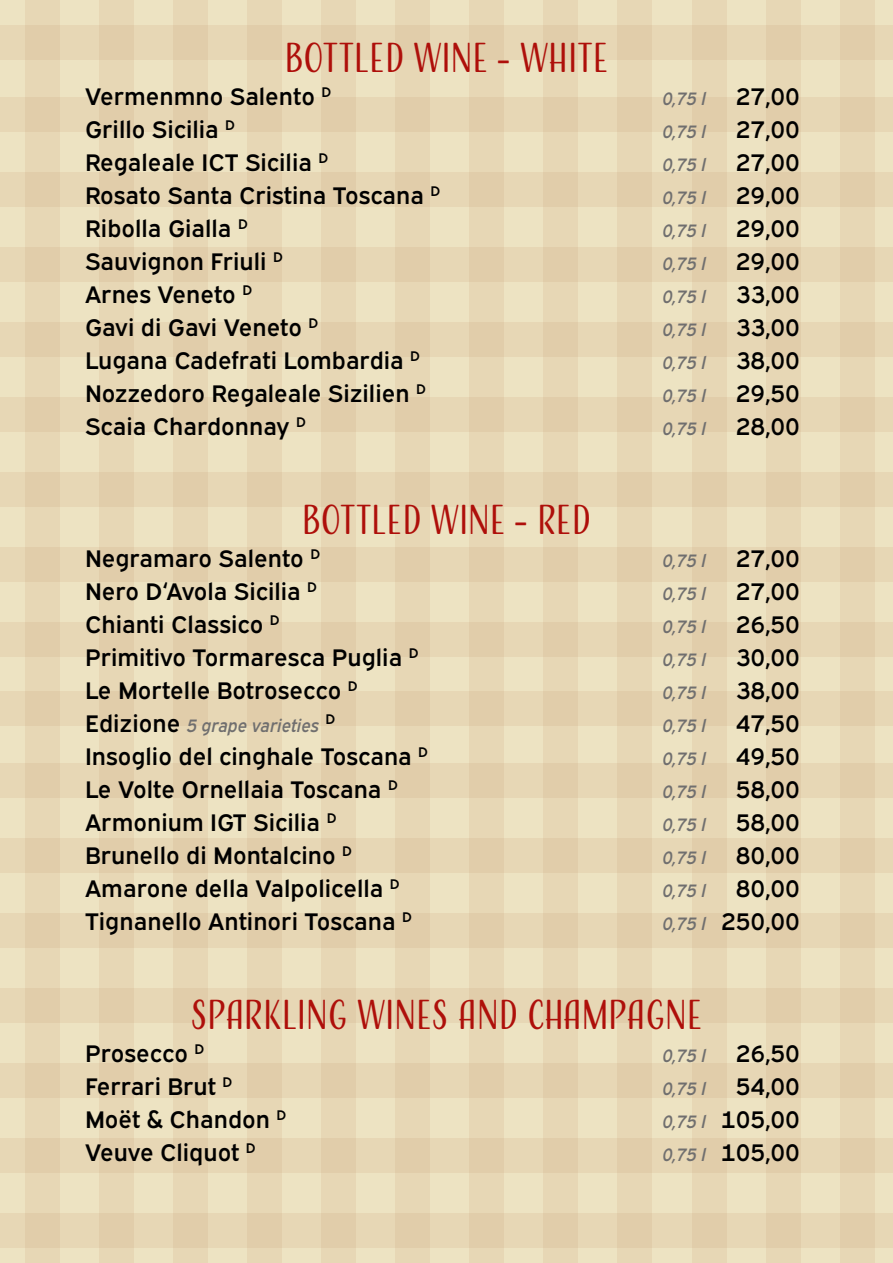
<style>
.page{position:relative;width:893px;height:1263px;background:#ede3c2}
.page>*{position:absolute;margin:0;border:0;box-sizing:border-box;transform-origin:0 0}
.t1{font:39px "Adorn S Condensed Sans";letter-spacing:-.015em;color:#ae0f0a}
.t2{font:24px "Expressway Sb";color:#000}
.t3{font:italic 18px "Expressway Sb";color:#706f6f}
.s1{font-style:normal;font-size:24px;color:#000}
.s2{font-style:italic;font-size:18px;color:#706f6f}
</style>
<div class="page">
<div style="left:618px;top:0;width:34px;height:1263px;background:#e7d7b5"></div>
<div style="left:544px;top:0;width:34px;height:1263px;background:#e7d7b5"></div>
<div style="left:470px;top:0;width:34px;height:1263px;background:#e7d7b5"></div>
<div style="left:396px;top:0;width:34px;height:1263px;background:#e7d7b5"></div>
<div style="left:322px;top:0;width:34px;height:1263px;background:#e7d7b5"></div>
<div style="left:247px;top:0;width:35px;height:1263px;background:#e7d7b5"></div>
<div style="left:173px;top:0;width:34px;height:1263px;background:#e7d7b5"></div>
<div style="left:99px;top:0;width:34px;height:1263px;background:#e7d7b5"></div>
<div style="left:25px;top:0;width:34px;height:1263px;background:#e7d7b5"></div>
<div style="left:840px;top:0;width:34px;height:1263px;background:#e7d7b5"></div>
<div style="left:766px;top:0;width:34px;height:1263px;background:#e7d7b5"></div>
<div style="left:692px;top:0;width:34px;height:1263px;background:#e7d7b5"></div>
<div style="left:0;top:26px;width:893px;height:34px;background:#e7d7b5"></div>
<div style="left:0;top:97px;width:893px;height:34px;background:#e7d7b5"></div>
<div style="left:0;top:172px;width:893px;height:34px;background:#e7d7b5"></div>
<div style="left:0;top:247px;width:893px;height:34px;background:#e7d7b5"></div>
<div style="left:0;top:322px;width:893px;height:34px;background:#e7d7b5"></div>
<div style="left:0;top:397px;width:893px;height:34px;background:#e7d7b5"></div>
<div style="left:0;top:472px;width:893px;height:34px;background:#e7d7b5"></div>
<div style="left:0;top:547px;width:893px;height:34px;background:#e7d7b5"></div>
<div style="left:0;top:622px;width:893px;height:34px;background:#e7d7b5"></div>
<div style="left:0;top:692px;width:893px;height:34px;background:#e7d7b5"></div>
<div style="left:0;top:763px;width:893px;height:34px;background:#e7d7b5"></div>
<div style="left:0;top:838px;width:893px;height:34px;background:#e7d7b5"></div>
<div style="left:0;top:913px;width:893px;height:34px;background:#e7d7b5"></div>
<div style="left:0;top:988px;width:893px;height:34px;background:#e7d7b5"></div>
<div style="left:0;top:1063px;width:893px;height:34px;background:#e7d7b5"></div>
<div style="left:0;top:1138px;width:893px;height:34px;background:#e7d7b5"></div>
<div style="left:0;top:1213px;width:893px;height:34px;background:#e7d7b5"></div>
<h1 class="t1" style="left:284px;top:33px;width:326px">BOTTLED WINE - WHITE</h1>
<p class="t2" style="left:85px;top:77px;width:248px">Vermenmno Salento <sup>D</sup></p>
<p class="t3" style="left:663px;top:84px;width:139px">0,75 l <span class="s1">27,00</span></p>
<p class="t2" style="left:85px;top:110px;width:152px">Grillo Sicilia <sup>D</sup></p>
<p class="t3" style="left:663px;top:117px;width:139px">0,75 l <span class="s1">27,00</span></p>
<p class="t2" style="left:85px;top:143px;width:245px">Regaleale ICT Sicilia <sup>D</sup></p>
<p class="t3" style="left:663px;top:150px;width:139px">0,75 l <span class="s1">27,00</span></p>
<p class="t2" style="left:85px;top:176px;width:357px">Rosato Santa Cristina Toscana <sup>D</sup></p>
<p class="t3" style="left:663px;top:183px;width:139px">0,75 l <span class="s1">29,00</span></p>
<p class="t2" style="left:85px;top:209px;width:164px">Ribolla Gialla <sup>D</sup></p>
<p class="t3" style="left:663px;top:216px;width:139px">0,75 l <span class="s1">29,00</span></p>
<p class="t2" style="left:85px;top:242px;width:199px">Sauvignon Friuli <sup>D</sup></p>
<p class="t3" style="left:663px;top:249px;width:139px">0,75 l <span class="s1">29,00</span></p>
<p class="t2" style="left:85px;top:275px;width:169px">Arnes Veneto <sup>D</sup></p>
<p class="t3" style="left:663px;top:282px;width:139px">0,75 l <span class="s1">33,00</span></p>
<p class="t2" style="left:85px;top:308px;width:235px">Gavi di Gavi Veneto <sup>D</sup></p>
<p class="t3" style="left:663px;top:315px;width:139px">0,75 l <span class="s1">33,00</span></p>
<p class="t2" style="left:85px;top:341px;width:337px">Lugana Cadefrati Lombardia <sup>D</sup></p>
<p class="t3" style="left:663px;top:348px;width:139px">0,75 l <span class="s1">38,00</span></p>
<p class="t2" style="left:85px;top:374px;width:343px">Nozzedoro Regaleale Sizilien <sup>D</sup></p>
<p class="t3" style="left:663px;top:381px;width:139px">0,75 l <span class="s1">29,50</span></p>
<p class="t2" style="left:85px;top:407px;width:222px">Scaia Chardonnay <sup>D</sup></p>
<p class="t3" style="left:663px;top:414px;width:139px">0,75 l <span class="s1">28,00</span></p>
<h1 class="t1" style="left:302px;top:495px;width:291px">BOTTLED WINE - RED</h1>
<p class="t2" style="left:85px;top:539px;width:237px">Negramaro Salento <sup>D</sup></p>
<p class="t3" style="left:663px;top:546px;width:139px">0,75 l <span class="s1">27,00</span></p>
<p class="t2" style="left:85px;top:572px;width:234px">Nero D‘Avola Sicilia <sup>D</sup></p>
<p class="t3" style="left:663px;top:579px;width:139px">0,75 l <span class="s1">27,00</span></p>
<p class="t2" style="left:85px;top:605px;width:196px">Chianti Classico <sup>D</sup></p>
<p class="t3" style="left:663px;top:612px;width:139px">0,75 l <span class="s1">26,50</span></p>
<p class="t2" style="left:85px;top:638px;width:335px">Primitivo Tormaresca Puglia <sup>D</sup></p>
<p class="t3" style="left:663px;top:645px;width:139px">0,75 l <span class="s1">30,00</span></p>
<p class="t2" style="left:85px;top:671px;width:274px">Le Mortelle Botrosecco <sup>D</sup></p>
<p class="t3" style="left:663px;top:678px;width:139px">0,75 l <span class="s1">38,00</span></p>
<p class="t3" style="left:85px;top:711px;width:252px"><span class="s1">Edizione</span> 5 grape varieties <sup>D</sup></p>
<p class="t3" style="left:663px;top:711px;width:139px">0,75 l <span class="s1">47,50</span></p>
<p class="t2" style="left:85px;top:737px;width:345px">Insoglio del cinghale Toscana <sup>D</sup></p>
<p class="t3" style="left:663px;top:744px;width:139px">0,75 l <span class="s1">49,50</span></p>
<p class="t2" style="left:85px;top:770px;width:314px">Le Volte Ornellaia Toscana <sup>D</sup></p>
<p class="t3" style="left:663px;top:777px;width:139px">0,75 l <span class="s1">58,00</span></p>
<p class="t2" style="left:85px;top:803px;width:253px">Armonium IGT Sicilia <sup>D</sup></p>
<p class="t3" style="left:663px;top:810px;width:139px">0,75 l <span class="s1">58,00</span></p>
<p class="t2" style="left:85px;top:836px;width:269px">Brunello di Montalcino <sup>D</sup></p>
<p class="t3" style="left:663px;top:843px;width:139px">0,75 l <span class="s1">80,00</span></p>
<p class="t2" style="left:85px;top:869px;width:316px">Amarone della Valpolicella <sup>D</sup></p>
<p class="t3" style="left:663px;top:876px;width:139px">0,75 l <span class="s1">80,00</span></p>
<p class="t2" style="left:85px;top:902px;width:329px">Tignanello Antinori Toscana <sup>D</sup></p>
<p class="t2" style="left:663px;top:902px;width:139px"><span class="s2">0,75 l</span> 250,00</p>
<h1 class="t1" style="left:190px;top:990px;width:514px">SPARKLING WINES AND CHAMPAGNE</h1>
<p class="t2" style="left:85px;top:1034px;width:121px">Prosecco <sup>D</sup></p>
<p class="t3" style="left:663px;top:1041px;width:139px">0,75 l <span class="s1">26,50</span></p>
<p class="t2" style="left:85px;top:1067px;width:149px">Ferrari Brut <sup>D</sup></p>
<p class="t3" style="left:663px;top:1074px;width:139px">0,75 l <span class="s1">54,00</span></p>
<p class="t2" style="left:85px;top:1100px;width:203px">Moët &amp; Chandon <sup>D</sup></p>
<p class="t2" style="left:663px;top:1100px;width:139px"><span class="s2">0,75 l</span> 105,00</p>
<p class="t2" style="left:85px;top:1133px;width:172px">Veuve Cliquot <sup>D</sup></p>
<p class="t2" style="left:663px;top:1133px;width:139px"><span class="s2">0,75 l</span> 105,00</p>
</div>
